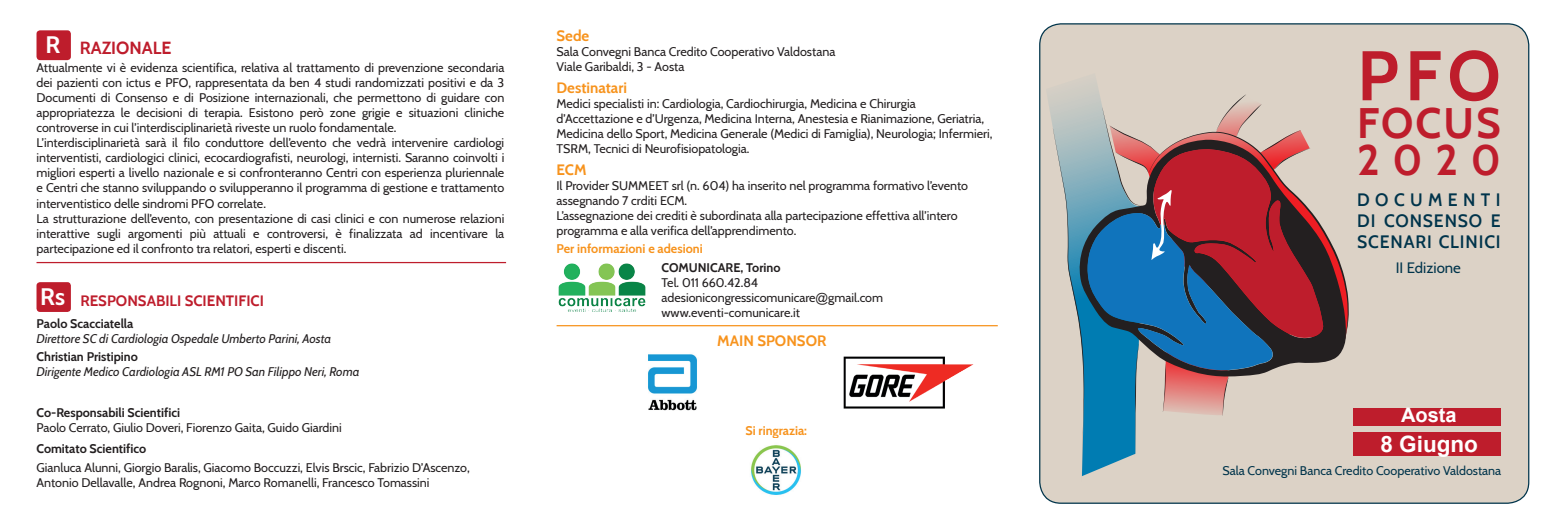
<style>
.page{position:relative;width:1551px;height:527px;background:#fff}
.page>*{position:absolute;margin:0;border:0;box-sizing:border-box;transform-origin:0 0}
.t1{font:700 70px "Cabin";color:#be1d2c}
.t2{font:700 42.5px/37.5px "Cabin";letter-spacing:.045em;color:#be1d2c}
.t3{font:700 23.75px "Cabin";color:#fff}
.t4{font:700 22.5px "Arial";color:#fff}
.t5{font:700 20px "Arial";color:#fff}
.t6{font:600 17.5px/21px "Cabin";letter-spacing:.05em;color:#00344b;text-align:justify}
.t7{font:700 17.5px "Cabin";color:#be1d2c}
.t8{font:700 15px "Cabin";color:#f7931d}
.t9{font:700 15px "Cabin";color:#be1d2c}
.t10{font:15px "Cabin";color:#00344b}
.t11{font:12.5px/15px "Cabin";color:#231f20}
.t12{font:italic 12.5px "Cabin";color:#231f20}
.t13{font:700 12.5px "Cabin";color:#231f20}
.t14{font:12.5px "Cabin";color:#00344b}
.t15{font:700 12.5px "Cabin";color:#f7931d}
.s1{font-family:"Arial"}
</style>
<div class="page">
<div style="left:1040px;top:24px;width:489px;height:479px;background:#dcd2c6;border-radius:21px"></div>
<img style="left:558px;top:263px;width:88px;height:48px">
<hr style="left:37px;top:262px;width:469px;height:1px;background:#be1d2c">
<hr style="left:556px;top:325px;width:442px;height:1px;background:#f7931d">
<svg style="left:1048px;top:82px;width:51px;height:45px"></svg>
<svg style="left:1324px;top:230px;width:22px;height:132px;fill:#231f20"></svg>
<svg style="left:1053px;top:94px;width:271px;height:382px"></svg>
<div style="left:1353px;top:408px;width:148px;height:17px;background:#be1d2c"></div>
<div style="left:1353px;top:432px;width:148px;height:24px;background:#be1d2c"></div>
<div style="left:37px;top:30px;width:34px;height:30px;background:#be1d2c;border-radius:4px"></div>
<div style="left:37px;top:282px;width:34px;height:30px;background:#be1d2c;border-radius:4px"></div>
<img style="left:648px;top:354px;width:49px;height:57px">
<img style="left:843px;top:356px;width:131px;height:53px">
<img style="left:751px;top:445px;width:50px;height:50px">
<h3 class="t3" style="left:45px;top:26px;width:16px">R</h3>
<h3 class="t7" style="left:80px;top:34px;width:93px">RAZIONALE</h3>
<p class="t11" style="left:37px;top:60px;width:469px">Attualmente vi è evidenza scientifica, relativa al trattamento di prevenzione secondaria dei pazienti con ictus e PFO, rappresentata da ben 4 studi randomizzati positivi e da 3<br>Documenti di Consenso e di Posizione internazionali, che permettono di guidare con appropriatezza le decisioni di terapia. Esistono però zone grigie e situazioni cliniche controverse in cui l’interdisciplinarietà riveste un ruolo fondamentale.<br>L’interdisciplinarietà sarà il filo conduttore dell’evento che vedrà intervenire cardiologi interventisti, cardiologici clinici, ecocardiografisti, neurologi, internisti. Saranno coinvolti i migliori esperti a livello nazionale e si confronteranno Centri con esperienza pluriennale e Centri che stanno sviluppando o svilupperanno il programma di gestione e trattamento interventistico delle sindromi PFO correlate.<br>La strutturazione dell’evento, con presentazione di casi clinici e con numerose relazioni interattive sugli argomenti più attuali e controversi, è finalizzata ad incentivare la partecipazione ed il confronto tra relatori, esperti e discenti.</p>
<p class="t9" style="left:80px;top:288px;width:185px">RESPONSABILI SCIENTIFICI</p>
<p class="t13" style="left:37px;top:313px;width:98px">Paolo Scacciatella</p>
<p class="t12" style="left:37px;top:328px;width:296px">Direttore SC di Cardiologia Ospedale Umberto Parini, Aosta</p>
<p class="t13" style="left:37px;top:347px;width:103px">Christian Pristipino</p>
<p class="t12" style="left:37px;top:362px;width:324px">Dirigente Medico Cardiologia ASL RM1 PO San Filippo Neri, Roma</p>
<p class="t13" style="left:37px;top:402px;width:145px">Co-Responsabili Scientifici</p>
<p class="t11" style="left:37px;top:419px;width:307px">Paolo Cerrato, Giulio Doveri, Fiorenzo Gaita, Guido Giardini</p>
<p class="t13" style="left:37px;top:439px;width:111px">Comitato Scientifico</p>
<p class="t11" style="left:37px;top:459px;width:435px">Gianluca Alunni, Giorgio Baralis, Giacomo Boccuzzi, Elvis Brscic, Fabrizio D’Ascenzo,<br>Antonio Dellavalle, Andrea Rognoni, Marco Romanelli, Francesco Tomassini</p>
<h3 class="t3" style="left:40px;top:278px;width:26px">Rs</h3>
<p class="t8" style="left:556px;top:24px;width:34px">Sede</p>
<p class="t11" style="left:556px;top:44px;width:280px">Sala Convegni Banca Credito Cooperativo Valdostana<br>Viale Garibaldi, 3 - Aosta</p>
<p class="t8" style="left:556px;top:76px;width:72px">Destinatari</p>
<p class="t11" style="left:556px;top:95px;width:437px">Medici specialisti in: Cardiologia, Cardiochirurgia, Medicina e Chirurgia d’Accettazione e d’Urgenza, Medicina Interna, Anestesia e Rianimazione, Geriatria, Medicina dello Sport, Medicina Generale (Medici di Famiglia), Neurologia; Infermieri, TSRM, Tecnici di Neurofisiopatologia.</p>
<p class="t8" style="left:556px;top:157px;width:32px">ECM</p>
<p class="t11" style="left:556px;top:177px;width:413px">Il Provider SUMMEET srl (n. 604) ha inserito nel programma formativo l’evento assegnando 7 crditi ECM.<br>L’assegnazione dei crediti è subordinata alla partecipazione effettiva all’intero programma e alla verifica dell’apprendimento.</p>
<p class="t15" style="left:556px;top:239px;width:148px">Per informazioni e adesioni</p>
<p class="t13" style="left:661px;top:257px;width:120px">COMUNICARE, Torino</p>
<p class="t11" style="left:661px;top:274px;width:223px">Tel. 011 660.42.84 adesionicongressicomunicare<span class="s1">@</span>gmail.com www.eventi-comunicare.it</p>
<p class="t8" style="left:717px;top:329px;width:111px">MAIN SPONSOR</p>
<p class="t15" style="left:745px;top:420px;width:63px">Si ringrazia:</p>
<h1 class="t1" style="left:1357px;top:20px;width:145px">PFO</h1>
<h2 class="t2" style="left:1357px;top:101px;width:145px">FOCUS<br>2020</h2>
<h3 class="t6" style="left:1357px;top:188px;width:145px">DOCUMENTI DI CONSENSO E SCENARI CLINICI</h3>
<p class="t10" style="left:1396px;top:255px;width:67px">II Edizione</p>
<h3 class="t5" style="left:1401px;top:401px;width:57px">Aosta</h3>
<h3 class="t4" style="left:1380px;top:427px;width:99px">8 Giugno</h3>
<p class="t14" style="left:1222px;top:460px;width:280px">Sala Convegni Banca Credito Cooperativo Valdostana</p>
</div>
